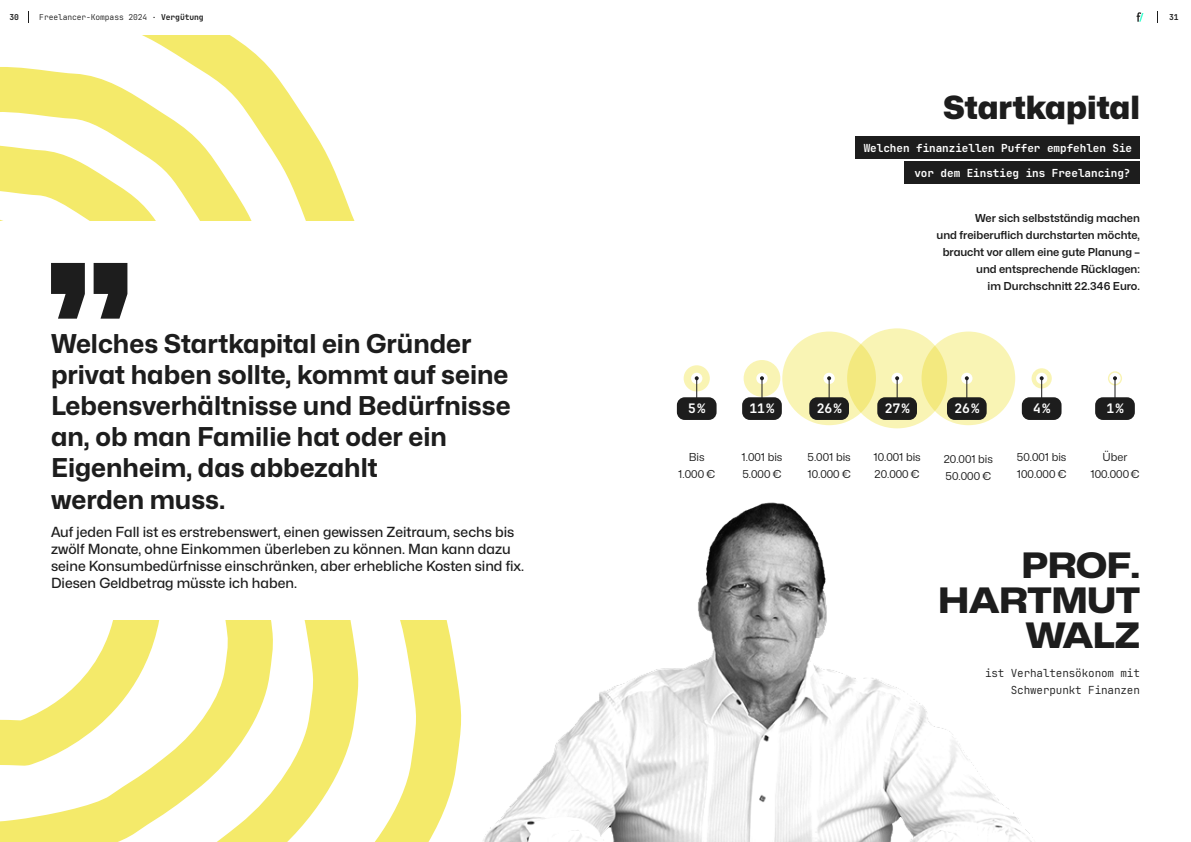
<style>
.page{position:relative;width:1191px;height:842px;background:#fff}
.page>*{position:absolute;margin:0;border:0;box-sizing:border-box;transform-origin:0 0}
.t1{font:800 35.1px/35.1px "Mona Sans Expanded";color:#1d1d1d;text-align:right}
.t2{font:900 32px "Mona Sans";color:#1d1d1d}
.t3{font:700 26px/31.2px "Mona Sans";color:#1d1d1d}
.t4{font:500 14px/16.8px "Mona Sans";color:#1d1d1d}
.t5{font:700 13px "Jet Brains Mono";letter-spacing:-.005em;color:#fff}
.t6{font:600 11px/17px "Mona Sans";color:#1d1d1d;text-align:right}
.t7{font:11px/17px "Mona Sans";color:#1d1d1d}
.t8{font:700 11px "Jet Brains Mono";letter-spacing:-.005em;color:#fff}
.t9{font:300 11px/17px "Jet Brains Mono";letter-spacing:-.015em;color:#1d1d1d;text-align:right}
.t10{font:300 8px "Jet Brains Mono";letter-spacing:-.015em;color:#1d1d1d}
.t11{font:700 8px "Jet Brains Mono";color:#1d1d1d}
.s1{font-weight:700}
</style>
<div class="page">
<svg style="left:0;top:35px;width:420px;height:807px"></svg>
<div style="left:921px;top:332px;width:94px;height:93px;background:#f9f4b4;border-radius:50%"></div>
<div style="left:742px;top:397px;width:40px;height:23px;background:#1d1d1d;border-radius:8px"></div>
<div style="left:677px;top:397px;width:39px;height:23px;background:#1d1d1d;border-radius:8px"></div>
<div style="left:947px;top:397px;width:39px;height:23px;background:#1d1d1d;border-radius:8px"></div>
<div style="left:0;top:221px;width:595px;height:398px;background:#fff"></div>
<svg style="left:51px;top:263px;width:76px;height:56px"></svg>
<img style="left:420px;top:502px;width:613px;height:340px">
<div style="left:855px;top:136px;width:285px;height:23px;background:#1d1d1d"></div>
<div style="left:904px;top:162px;width:236px;height:22px;background:#1d1d1d"></div>
<svg style="left:683px;top:365px;width:27px;height:26px"></svg>
<div style="left:691px;top:373px;width:11px;height:11px;background:#fff;border-radius:50%"></div>
<svg style="left:694px;top:376px;width:4px;height:22px"></svg>
<div style="left:743px;top:360px;width:37px;height:37px;background:#f9f4b4;border-radius:50%"></div>
<div style="left:756px;top:373px;width:11px;height:11px;background:#fff;border-radius:50%"></div>
<svg style="left:760px;top:376px;width:4px;height:22px"></svg>
<div style="left:782px;top:332px;width:94px;height:93px;background:#f9f4b4;border-radius:50%"></div>
<div style="left:809px;top:397px;width:40px;height:23px;background:#1d1d1d;border-radius:8px"></div>
<div style="left:823px;top:373px;width:11px;height:11px;background:#fff;border-radius:50%"></div>
<svg style="left:827px;top:376px;width:4px;height:22px"></svg>
<svg style="left:847px;top:328px;width:100px;height:100px;background:#f6f0a1"></svg>
<div style="left:877px;top:397px;width:40px;height:23px;background:#1d1d1d;border-radius:8px"></div>
<div style="left:891px;top:373px;width:11px;height:11px;background:#fff;border-radius:50%"></div>
<svg style="left:895px;top:376px;width:4px;height:22px"></svg>
<div style="left:961px;top:373px;width:11px;height:11px;background:#fff;border-radius:50%"></div>
<svg style="left:964px;top:376px;width:4px;height:22px"></svg>
<svg style="left:1031px;top:368px;width:20px;height:20px"></svg>
<div style="left:1021px;top:397px;width:40px;height:23px;background:#1d1d1d;border-radius:8px"></div>
<div style="left:1036px;top:373px;width:11px;height:11px;background:#fff;border-radius:50%"></div>
<svg style="left:1039px;top:376px;width:4px;height:22px"></svg>
<svg style="left:1107px;top:371px;width:15px;height:14px"></svg>
<div style="left:1095px;top:397px;width:39px;height:23px;background:#1d1d1d;border-radius:8px"></div>
<div style="left:1109px;top:373px;width:11px;height:11px;background:#fff;border-radius:50%"></div>
<svg style="left:1113px;top:376px;width:4px;height:22px"></svg>
<svg style="left:1136px;top:12px;width:7px;height:10px"></svg>
<svg style="left:1157px;top:11px;width:1px;height:12px"></svg>
<svg style="left:28px;top:11px;width:1px;height:12px"></svg>
<p class="t11" style="left:9px;top:11px;width:11px">30</p>
<p class="t10" style="left:39px;top:11px;width:166px">Freelancer-Kompass 2024 ∙ <span class="s1">Vergütung</span></p>
<p class="t11" style="left:1169px;top:11px;width:11px">31</p>
<h2 class="t2" style="left:943px;top:86px;width:198px">Startkapital</h2>
<h3 class="t3" style="left:51px;top:327px;width:461px">Welches Startkapital ein Gründer privat haben sollte, kommt auf seine<br>Lebensverhältnisse und Bedürfnisse an, ob man Familie hat oder ein<br>Eigenheim, das abbezahlt<br>werden muss.</h3>
<p class="t4" style="left:51px;top:524px;width:474px">Auf jeden Fall ist es erstrebenswert, einen gewissen Zeitraum, sechs bis zwölf Monate, ohne Einkommen überleben zu können. Man kann dazu seine Konsumbedürfnisse einschränken, aber erhebliche Kosten sind fix.<br>Diesen Geldbetrag müsste ich haben.</p>
<p class="t8" style="left:863px;top:139px;width:270px">Welchen finanziellen Puffer empfehlen Sie</p>
<p class="t8" style="left:914px;top:165px;width:218px">vor dem Einstieg ins Freelancing?</p>
<p class="t6" style="left:936px;top:209px;width:205px">Wer sich selbstständig machen<br>und freiberuflich durchstarten möchte, braucht vor allem eine gute Planung – und entsprechende Rücklagen:<br>im Durchschnitt 22.346 Euro.</p>
<p class="t5" style="left:688px;top:399px;width:19px">5%</p>
<p class="t5" style="left:749px;top:399px;width:26px">11%</p>
<p class="t5" style="left:816px;top:399px;width:26px">26%</p>
<p class="t5" style="left:884px;top:399px;width:26px">27%</p>
<p class="t5" style="left:954px;top:399px;width:26px">26%</p>
<p class="t5" style="left:1033px;top:399px;width:19px">4%</p>
<p class="t5" style="left:1106px;top:399px;width:19px">1%</p>
<p class="t7" style="left:678px;top:449px;width:38px;text-align:center">Bis<br>1.000 €</p>
<p class="t7" style="left:1016px;top:449px;width:51px">50.001 bis<br>100.000 €</p>
<p class="t7" style="left:1090px;top:449px;width:51px;text-align:center">Über<br>100.000€</p>
<p class="t7" style="left:741px;top:449px;width:42px">1.001 bis<br>5.000 €</p>
<p class="t7" style="left:807px;top:449px;width:45px">5.001 bis<br>10.000 €</p>
<p class="t7" style="left:873px;top:449px;width:49px">10.001 bis<br>20.000 €</p>
<p class="t7" style="left:943px;top:451px;width:51px">20.001 bis<br>50.000 €</p>
<h1 class="t1" style="left:938px;top:547px;width:203px">PROF.<br>HARTMUT<br>WALZ</h1>
<p class="t9" style="left:985px;top:665px;width:156px">ist Verhaltensökonom mit<br>Schwerpunkt Finanzen</p>
</div>
